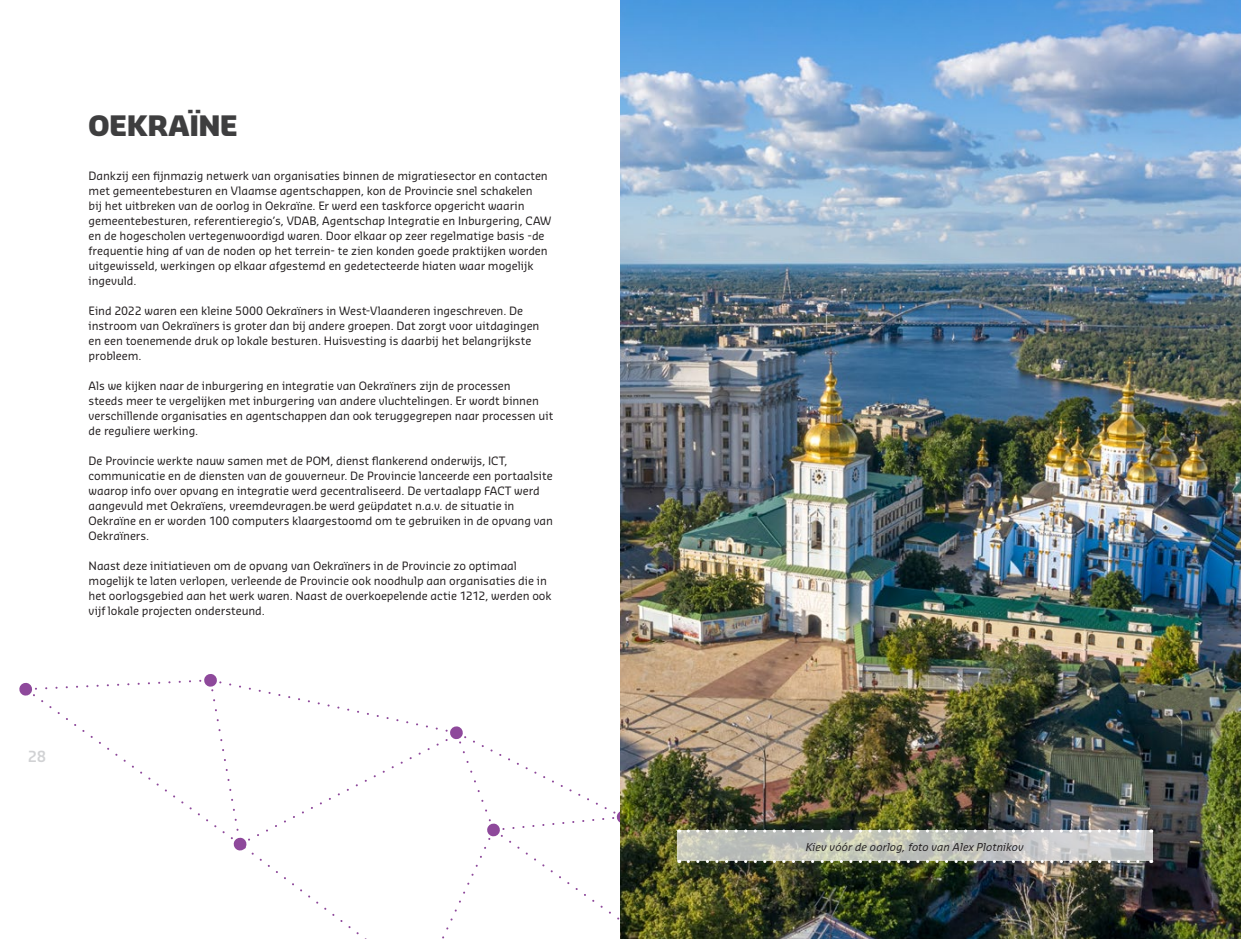
<style>
.page{position:relative;width:1241px;height:939px;background:#fff}
.page>*{position:absolute;margin:0;border:0;box-sizing:border-box;transform-origin:0 0}
.titel{font:900 27.5px "Sansa Pro";letter-spacing:-.005em;color:#3e3e3f}
.t1{font:600 15px "Sansa Pro";color:#d1d2d4}
.body{font:11.25px/15px "Sansa Pro";letter-spacing:-.005em;color:#231f20}
.Blokje_op_foto{font:italic 10.62px "Sansa Pro";letter-spacing:.01em;color:#231f20}
</style>
<div class="page">
<svg style="left:19px;top:674px;width:601px;height:265px"></svg>
<img style="left:620px;top:0;width:620px;height:939px">
<svg style="left:677px;top:831px;width:475px;height:30px;background:#c5c7c0"></svg>
<svg style="left:688px;top:829px;width:463px;height:4px;background:#aeb1ac"></svg>
<svg style="left:688px;top:860px;width:463px;height:3px"></svg>
<p class="titel" style="left:89px;top:107px;width:151px">OEKRAÏNE</p>
<p class="body" style="left:89px;top:168px;width:464px">Dankzij een fijnmazig netwerk van organisaties binnen de migratiesector en contacten met gemeentebesturen en Vlaamse agentschappen, kon de Provincie snel schakelen<br>bij het uitbreken van de oorlog in Oekraïne. Er werd een taskforce opgericht waarin gemeentebesturen, referentieregio’s, VDAB, Agentschap Integratie en Inburgering, CAW en de hogescholen vertegenwoordigd waren. Door elkaar op zeer regelmatige basis -de frequentie hing af van de noden op het terrein- te zien konden goede praktijken worden uitgewisseld, werkingen op elkaar afgestemd en gedetecteerde hiaten waar mogelijk ingevuld.</p>
<p class="body" style="left:89px;top:303px;width:452px">Eind 2022 waren een kleine 5000 Oekraïners in West-Vlaanderen ingeschreven. De instroom van Oekraïners is groter dan bij andere groepen. Dat zorgt voor uitdagingen en een toenemende druk op lokale besturen. Huisvesting is daarbij het belangrijkste probleem.</p>
<p class="body" style="left:89px;top:378px;width:466px">Als we kijken naar de inburgering en integratie van Oekraïners zijn de processen<br>steeds meer te vergelijken met inburgering van andere vluchtelingen. Er wordt binnen verschillende organisaties en agentschappen dan ook teruggegrepen naar processen uit de reguliere werking.</p>
<p class="body" style="left:89px;top:453px;width:466px">De Provincie werkte nauw samen met de POM, dienst flankerend onderwijs, ICT, communicatie en de diensten van de gouverneur. De Provincie lanceerde een portaalsite waarop info over opvang en integratie werd gecentraliseerd. De vertaalapp FACT werd aangevuld met Oekraïens, vreemdevragen.be werd geüpdatet n.a.v. de situatie in Oekraïne en er worden 100 computers klaargestoomd om te gebruiken in de opvang van Oekraïners.</p>
<p class="body" style="left:89px;top:558px;width:464px">Naast deze initiatieven om de opvang van Oekraïners in de Provincie zo optimaal mogelijk te laten verlopen, verleende de Provincie ook noodhulp aan organisaties die in het oorlogsgebied aan het werk waren. Naast de overkoepelende actie 1212, werden ook vijf lokale projecten ondersteund.</p>
<h2 class="t1" style="left:28px;top:747px;width:20px">28</h2>
<p class="Blokje_op_foto" style="left:805px;top:840px;width:220px">Kiev vóór de oorlog, foto van Alex Plotnikov</p>
</div>
